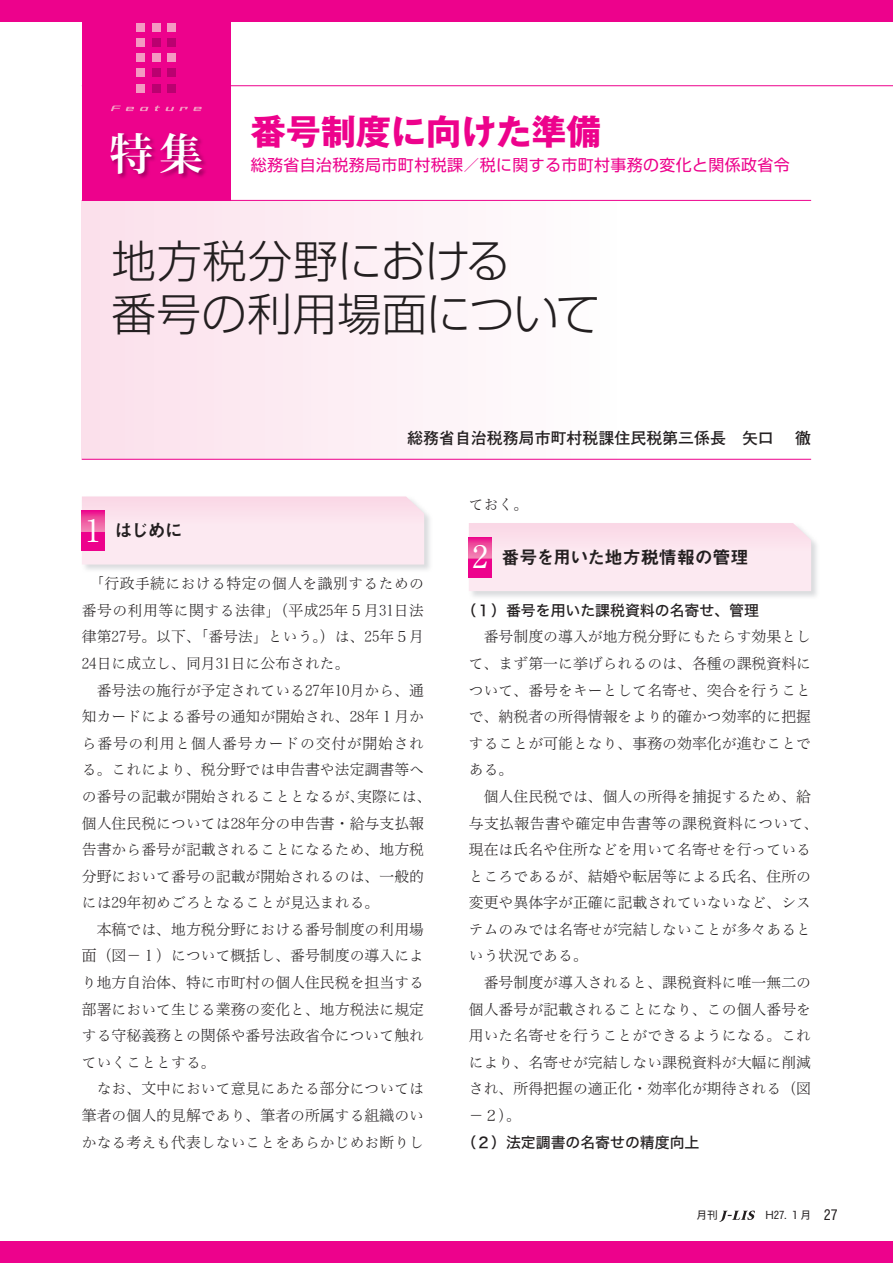
<style>
.page{position:relative;width:893px;height:1263px;background:#fff}
.page>*{position:absolute;margin:0;border:0;box-sizing:border-box;transform-origin:0 0}
.t1{font:44.7px/52.1px "Shin Go Pro Light 90 msp RKSJ H";color:#231f20}
.t2{font:43.65px "Koz Min Std Bold 90 msp RKSJ H";color:#fff}
.t3{font:35.1px "Gothic MB101 Pro Bold 90 msp RKSJ H";color:#ed028c}
.t4{font:18px "Midashi Go Pro MB31 90 msp RKSJ H";letter-spacing:-.025em;color:#231f20}
.t5{font:15.9px "Shin Go Pro Regular 90 msp RKSJ H";letter-spacing:.025em;color:#ed028c}
.t6{font:15.9px "Futo Go B101 Pro Bold 90 msp RKSJ H";color:#231f20}
.t7{font:14.85px/26.5px "Hiragino Min W2 90 ms RKSJ H";color:#231f20}
.t8{font:14.85px "Hiragino Kaku W5 90 ms RKSJ H";color:#231f20}
.t9{font:10.65px "Hiragino Kaku W4 90 ms RKSJ H";color:#231f20}
.s1{font-family:"Ryumin Pro Regular 90 msp RKSJ H";font-size:30.9px;color:#fff}
.s2{font-family:"Hiragino Kaku W4 90 msp RKSJ H"}
.s3{font-size:13.8px}
</style>
<div class="page">
<div style="left:82px;top:200px;width:729px;height:259px;background:linear-gradient(to right,#fbe1ec,#fff)"></div>
<img style="left:81px;top:510px;width:349px;height:60px">
<svg style="left:82px;top:496px;width:342px;height:68px;background:#fbe5ee"></svg>
<svg style="left:82px;top:510px;width:23px;height:41px"></svg>
<img style="left:468px;top:537px;width:349px;height:60px">
<svg style="left:469px;top:523px;width:342px;height:68px;background:#fbe4ee"></svg>
<svg style="left:469px;top:537px;width:23px;height:40px"></svg>
<div style="left:0;top:1242px;width:893px;height:21px;background:#ed028c"></div>
<hr style="left:82px;top:459px;width:729px;height:1px;background:#ed028c">
<div style="left:0;top:0;width:893px;height:21px;background:#ed028c"></div>
<div style="left:82px;top:0;width:149px;height:200px;background:#ed028c"></div>
<hr style="left:82px;top:85px;width:811px;height:1px;background:#ed028c">
<hr style="left:82px;top:200px;width:729px;height:1px;background:#ed028c">
<img style="left:112px;top:133px;width:94px;height:45px">
<div style="left:137px;top:23px;width:8px;height:9px;background:#f499c2"></div>
<div style="left:152px;top:23px;width:8px;height:9px;background:#f499c2"></div>
<div style="left:167px;top:23px;width:9px;height:9px;background:#f499c2"></div>
<div style="left:137px;top:38px;width:8px;height:9px;background:#f499c2"></div>
<div style="left:152px;top:38px;width:8px;height:9px;background:#ba0170"></div>
<div style="left:167px;top:38px;width:9px;height:9px;background:#ba0170"></div>
<div style="left:137px;top:54px;width:8px;height:8px;background:#f499c2"></div>
<div style="left:152px;top:54px;width:8px;height:8px;background:#f499c2"></div>
<div style="left:167px;top:54px;width:9px;height:8px;background:#f499c2"></div>
<div style="left:137px;top:69px;width:8px;height:8px;background:#f499c2"></div>
<div style="left:152px;top:69px;width:8px;height:8px;background:#ba0170"></div>
<div style="left:167px;top:69px;width:9px;height:8px;background:#ba0170"></div>
<div style="left:137px;top:84px;width:8px;height:8px;background:#f499c2"></div>
<div style="left:152px;top:84px;width:8px;height:8px;background:#ba0170"></div>
<div style="left:167px;top:84px;width:9px;height:8px;background:#ba0170"></div>
<svg style="left:111px;top:106px;width:91px;height:5px"></svg>
<svg style="left:719px;top:1210px;width:36px;height:12px"></svg>
<h2 class="t2" style="left:109px;top:137px;width:95px">特集</h2>
<h3 class="t3" style="left:251px;top:119px;width:352px">番号制度に向けた準備</h3>
<p class="t5" style="left:251px;top:159px;width:540px">総務省自治税務局市町村税課／税に関する市町村事務の変化と関係政省令</p>
<h1 class="t1" style="left:112px;top:242px;width:490px">地方税分野における<br>番号の利用場面について</h1>
<p class="t6" style="left:407px;top:432px;width:405px">総務省自治税務局市町村税課住民税第三係長　矢口　 徹</p>
<p class="t4" style="left:86px;top:524px;width:99px"><span class="s1">1</span> はじめに</p>
<p class="t7" style="left:82px;top:571px;width:351px;text-indent:7px">「行政手続における特定の個人を識別するための番号の利用等に関する法律」（平成25年５月31日法律第27号。以下、「番号法」という。）は、25年５月<br>24日に成立し、同月31日に公布された。<br>　番号法の施行が予定されている27年10月から、通知カードによる番号の通知が開始され、28年１月から番号の利用と個人番号カードの交付が開始される。これにより、税分野では申告書や法定調書等への番号の記載が開始されることとなるが、実際には、個人住民税については28年分の申告書・給与支払報告書から番号が記載されることになるため、地方税分野において番号の記載が開始されるのは、一般的には29年初めごろとなることが見込まれる。<br>　本稿では、地方税分野における番号制度の利用場面（図－１）について概括し、番号制度の導入により地方自治体、特に市町村の個人住民税を担当する部署において生じる業務の変化と、地方税法に規定する守秘義務との関係や番号法政省令について触れていくこととする。<br>　なお、文中において意見にあたる部分については筆者の個人的見解であり、筆者の所属する組織のいかなる考えも代表しないことをあらかじめお断りし</p>
<p class="t7" style="left:469px;top:491px;width:61px">ておく。</p>
<p class="t4" style="left:473px;top:550px;width:277px"><span class="s1">2</span> 番号を用いた地方税情報の管理</p>
<p class="t8" style="left:461px;top:603px;width:299px">（１）番号を用いた課税資料の名寄せ、管理</p>
<p class="t7" style="left:469px;top:624px;width:351px">　番号制度の導入が地方税分野にもたらす効果として、まず第一に挙げられるのは、各種の課税資料について、番号をキーとして名寄せ、突合を行うことで、納税者の所得情報をより的確かつ効率的に把握することが可能となり、事務の効率化が進むことである。<br>　個人住民税では、個人の所得を捕捉するため、給与支払報告書や確定申告書等の課税資料について、現在は氏名や住所などを用いて名寄せを行っているところであるが、結婚や転居等による氏名、住所の変更や異体字が正確に記載されていないなど、システムのみでは名寄せが完結しないことが多々あるという状況である。<br>　番号制度が導入されると、課税資料に唯一無二の個人番号が記載されることになり、この個人番号を用いた名寄せを行うことができるようになる。これにより、名寄せが完結しない課税資料が大幅に削減され、所得把握の適正化・効率化が期待される（図－２）。</p>
<p class="t8" style="left:461px;top:1134px;width:240px">（２）法定調書の名寄せの精度向上</p>
<p class="t9" style="left:696px;top:1210px;width:23px">月刊</p>
<p class="t9" style="left:755px;top:1210px;width:84px"><span class="s2">　H</span>27.１月 <span class="s3">27</span></p>
</div>
